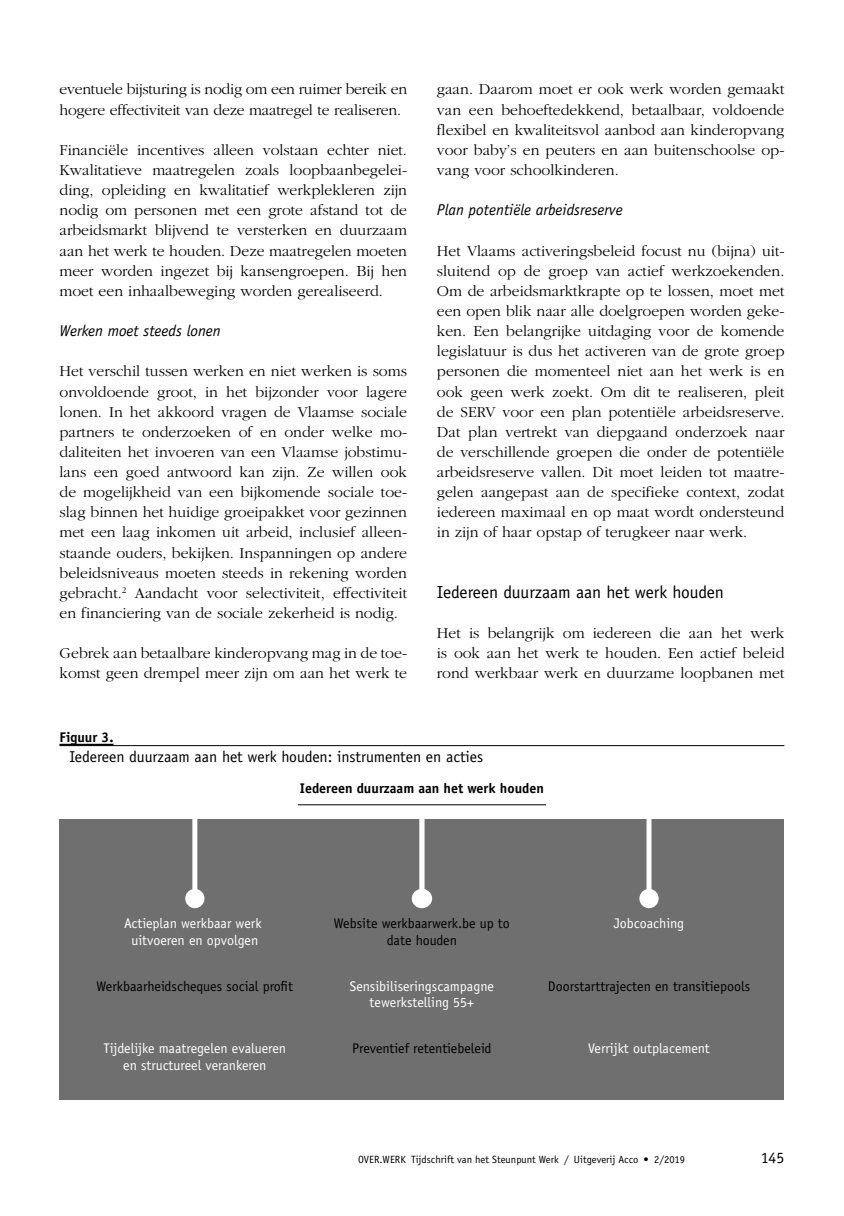
<style>
.page{position:relative;width:844px;height:1216px;background:#fff}
.page>*{position:absolute;margin:0;border:0;box-sizing:border-box;transform-origin:0 0}
.t1{font:17.5px "Officina Sans Std";color:#000}
.t2{font:300 15.75px/20.1px "Garamond";color:#000;text-align:justify}
.t3{font:15.75px "Officina Sans Std";color:#000}
.t4{font:italic 15.75px "Officina Sans Std";color:#000}
.t5{font:14px/16.8px "Officina Sans Std";color:#fff;text-align:center}
.t6{font:14px/16.8px "Officina Sans Std";color:#000;text-align:center}
.t7{font:700 14px "Officina Sans Std";color:#000}
.t8{font:10.5px "Officina Sans Std";color:#000}
</style>
<div class="page">
<hr style="left:59px;top:743px;width:54px;height:2px;background:#000">
<hr style="left:59px;top:745px;width:725px;height:1px;background:#000">
<div style="left:59px;top:819px;width:725px;height:280px;background:#706f6f"></div>
<svg style="left:639px;top:819px;width:19px;height:89px"></svg>
<svg style="left:185px;top:819px;width:19px;height:89px"></svg>
<svg style="left:411px;top:819px;width:21px;height:89px"></svg>
<hr style="left:298px;top:804px;width:248px;height:1px;background:#000">
<p class="t2" style="left:59px;top:80px;width:349px">eventuele bijsturing is nodig om een ruimer bereik en hogere effectiviteit van deze maatregel te realiseren.</p>
<p class="t2" style="left:59px;top:140px;width:349px">Financiële incentives alleen volstaan echter niet.<br>Kwalitatieve maatregelen zoals loopbaanbegelei&shy;ding, opleiding en kwalitatief werkplekleren zijn nodig om personen met een grote afstand tot de arbeidsmarkt blijvend te versterken en duurzaam aan het werk te houden. Deze maatregelen moeten meer worden ingezet bij kansengroepen. Bij hen moet een inhaalbeweging worden gerealiseerd.</p>
<p class="t4" style="left:59px;top:321px;width:163px">Werken moet steeds lonen</p>
<p class="t2" style="left:59px;top:361px;width:349px">Het verschil tussen werken en niet werken is soms onvoldoende groot, in het bijzonder voor lagere lonen. In het akkoord vragen de Vlaamse sociale partners te onderzoeken of en onder welke mo&shy;daliteiten het invoeren van een Vlaamse jobstimu&shy;lans een goed antwoord kan zijn. Ze willen ook de mogelijkheid van een bijkomende sociale toe&shy;slag binnen het huidige groeipakket voor gezinnen met een laag inkomen uit arbeid, inclusief alleen&shy;staande ouders, bekijken. Inspanningen op andere beleidsniveaus moeten steeds in rekening worden gebracht.<sup>2</sup> Aandacht voor selectiviteit, effectiviteit en financiering van de sociale zekerheid is nodig.</p>
<p class="t2" style="left:59px;top:643px;width:349px">Gebrek aan betaalbare kinderopvang mag in de toe&shy;komst geen drempel meer zijn om aan het werk te</p>
<p class="t2" style="left:437px;top:80px;width:349px">gaan. Daarom moet er ook werk worden gemaakt van een behoeftedekkend, betaalbaar, voldoende flexibel en kwaliteitsvol aanbod aan kinderopvang voor baby’s en peuters en aan buitenschoolse op&shy;vang voor schoolkinderen.</p>
<p class="t4" style="left:437px;top:201px;width:187px">Plan potentiële arbeidsreserve</p>
<p class="t2" style="left:437px;top:241px;width:349px">Het Vlaams activeringsbeleid focust nu (bijna) uit&shy;sluitend op de groep van actief werkzoekenden.<br>Om de arbeidsmarktkrapte op te lossen, moet met een open blik naar alle doelgroepen worden geke&shy;ken. Een belangrijke uitdaging voor de komende legislatuur is dus het activeren van de grote groep personen die momenteel niet aan het werk is en ook geen werk zoekt. Om dit te realiseren, pleit de SERV voor een plan potentiële arbeidsreserve.<br>Dat plan vertrekt van diepgaand onderzoek naar de verschillende groepen die onder de potentiële arbeidsreserve vallen. Dit moet leiden tot maatre&shy;gelen aangepast aan de specifieke context, zodat iedereen maximaal en op maat wordt ondersteund in zijn of haar opstap of terugkeer naar werk.</p>
<p class="t1" style="left:437px;top:581px;width:288px">Iedereen duurzaam aan het werk houden</p>
<p class="t2" style="left:437px;top:623px;width:349px">Het is belangrijk om iedereen die aan het werk is ook aan het werk te houden. Een actief beleid rond werkbaar werk en duurzame loopbanen met</p>
<p class="t7" style="left:59px;top:728px;width:55px">Figuur 3.</p>
<p class="t3" style="left:69px;top:747px;width:415px">Iedereen duurzaam aan het werk houden: instrumenten en acties</p>
<p class="t7" style="left:300px;top:780px;width:245px">Iedereen duurzaam aan het werk houden</p>
<p class="t5" style="left:124px;top:914px;width:139px">Actieplan werkbaar werk uitvoeren en opvolgen</p>
<p class="t6" style="left:334px;top:914px;width:177px">Website werkbaarwerk.be up to date houden</p>
<p class="t6" style="left:97px;top:977px;width:198px">Werkbaarheidscheques social profit</p>
<p class="t5" style="left:350px;top:977px;width:145px">Sensibiliseringscampagne tewerkstelling 55+</p>
<p class="t6" style="left:352px;top:1039px;width:141px">Preventief retentiebeleid</p>
<p class="t5" style="left:103px;top:1039px;width:184px">Tijdelijke maatregelen evalueren en structureel verankeren</p>
<p class="t5" style="left:613px;top:914px;width:72px">Jobcoaching</p>
<p class="t6" style="left:547px;top:977px;width:204px">Doorstarttrajecten en transitiepools</p>
<p class="t5" style="left:588px;top:1039px;width:123px">Verrijkt outplacement</p>
<p class="t8" style="left:358px;top:1153px;width:328px">OVER.WERK Tijdschrift van het Steunpunt Werk / Uitgeverij Acco • 2/2019</p>
<p class="t3" style="left:760px;top:1148px;width:25px">145</p>
</div>
